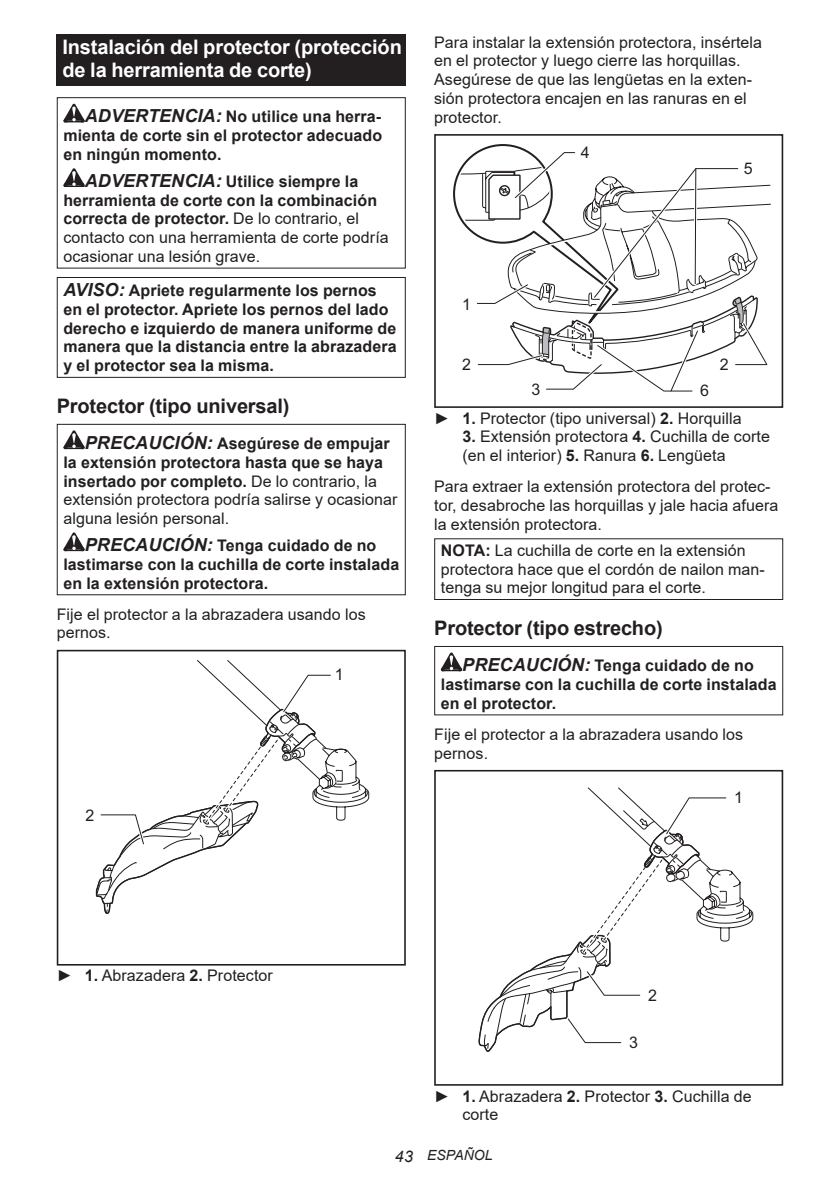
<style>
.page{position:relative;width:840px;height:1191px;background:#fff}
.page>*{position:absolute;margin:0;border:0;box-sizing:border-box;transform-origin:0 0}
.t1{font:700 20px/23.4px "Arial";letter-spacing:-.01em;color:#fff}
.t2{font:700 20px "Arial";letter-spacing:-.01em;color:#231f20}
.t3{font:16px/18.8px "Arial";letter-spacing:.005em;color:#231f20}
.t4{font:700 16px/18.8px "Arial";letter-spacing:.005em;color:#231f20}
.t5{font:italic 14px "Arial";letter-spacing:.005em;color:#231f20}
.s1{font-style:italic;font-size:18px}
.s2{font-weight:700;font-style:italic;font-size:18px}
.s3{font-weight:700}
.s4{font-size:16px}
</style>
<div class="page">
<div style="left:57px;top:34px;width:348px;height:52px;background:#231f20"></div>
<svg style="left:63px;top:104px;width:22px;height:18px"></svg>
<svg style="left:63px;top:168px;width:22px;height:19px"></svg>
<div style="left:57px;top:97px;width:348px;height:172px;border:1px solid #231f20"></div>
<div style="left:57px;top:277px;width:348px;height:101px;border:1px solid #231f20"></div>
<svg style="left:63px;top:430px;width:22px;height:19px"></svg>
<svg style="left:63px;top:532px;width:22px;height:19px"></svg>
<div style="left:57px;top:424px;width:348px;height:171px;border:1px solid #231f20"></div>
<div style="left:57px;top:650px;width:348px;height:315px;border:2px solid #231f20"></div>
<svg style="left:95px;top:660px;width:274px;height:254px"></svg>
<div style="left:434px;top:134px;width:348px;height:274px;border:2px solid #231f20"></div>
<svg style="left:452px;top:144px;width:319px;height:264px"></svg>
<div style="left:434px;top:538px;width:348px;height:62px;border:1px solid #231f20"></div>
<svg style="left:440px;top:652px;width:22px;height:19px"></svg>
<div style="left:434px;top:646px;width:348px;height:69px;border:1px solid #231f20"></div>
<div style="left:434px;top:770px;width:348px;height:315px;border:2px solid #231f20"></div>
<svg style="left:478px;top:787px;width:275px;height:265px"></svg>
<p class="t1" style="left:62px;top:36px;width:341px">Instalación del protector (protección de la herramienta de corte)</p>
<p class="t4" style="left:63px;top:108px;width:320px;text-align:justify;text-indent:21px"><span class="s1">ADVERTENCIA:</span> No utilice una herra&shy;mienta de corte sin el protector adecuado en ningún momento.</p>
<p class="t3" style="left:63px;top:172px;width:327px;text-indent:21px"><span class="s2">ADVERTENCIA:</span> <span class="s3">Utilice siempre la herramienta de corte con la combinación correcta de protector.</span> De lo contrario, el contacto con una herramienta de corte podría ocasionar una lesión grave.</p>
<p class="t4" style="left:63px;top:281px;width:334px"><span class="s1">AVISO:</span> Apriete regularmente los pernos en el protector. Apriete los pernos del lado derecho e izquierdo de manera uniforme de manera que la distancia entre la abrazadera y el protector sea la misma.</p>
<p class="t2" style="left:57px;top:391px;width:234px">Protector (tipo universal)</p>
<p class="t3" style="left:63px;top:434px;width:335px;text-indent:21px"><span class="s2">PRECAUCIÓN:</span> <span class="s3">Asegúrese de empujar la extensión protectora hasta que se haya insertado por completo.</span> De lo contrario, la extensión protectora podría salirse y ocasionar alguna lesión personal.</p>
<p class="t4" style="left:63px;top:536px;width:337px;text-indent:21px"><span class="s1">PRECAUCIÓN:</span> Tenga cuidado de no lastimarse con la cuchilla de corte instalada en la extensión protectora.</p>
<p class="t3" style="left:57px;top:604px;width:310px">Fije el protector a la abrazadera usando los pernos.</p>
<p class="t3" style="left:334px;top:665px;width:10px">1</p>
<p class="t3" style="left:85px;top:806px;width:10px">2</p>
<p class="t3" style="left:434px;top:33px;width:329px">Para instalar la extensión protectora, insértela en el protector y luego cierre las horquillas.<br>Asegúrese de que las lengüetas en la exten&shy;sión protectora encajen en las ranuras en el protector.</p>
<p class="t3" style="left:462px;top:295px;width:10px">1</p>
<p class="t3" style="left:462px;top:355px;width:10px">2</p>
<p class="t3" style="left:580px;top:143px;width:10px">4</p>
<p class="t3" style="left:743px;top:159px;width:10px">5</p>
<p class="t3" style="left:719px;top:355px;width:10px">2</p>
<p class="t3" style="left:531px;top:380px;width:10px">3</p>
<p class="t3" style="left:434px;top:377px;width:309px;line-height:27.2px;text-indent:266px">6<br>► <span class="s3">1.</span> Protector (tipo universal) <span class="s3">2.</span> Horquilla</p>
<p class="t3" style="left:462px;top:427px;width:309px"><span class="s3">3.</span> Extensión protectora <span class="s3">4.</span> Cuchilla de corte (en el interior) <span class="s3">5.</span> Ranura <span class="s3">6.</span> Lengüeta</p>
<p class="t3" style="left:434px;top:477px;width:345px">Para extraer la extensión protectora del protec&shy;tor, desabroche las horquillas y jale hacia afuera la extensión protectora.</p>
<p class="t3" style="left:440px;top:541px;width:325px"><span class="s3">NOTA:</span> La cuchilla de corte en la extensión protectora hace que el cordón de nailon man&shy;tenga su mejor longitud para el corte.</p>
<p class="t2" style="left:434px;top:613px;width:230px">Protector (tipo estrecho)</p>
<p class="t4" style="left:440px;top:656px;width:337px;text-indent:21px"><span class="s1">PRECAUCIÓN:</span> Tenga cuidado de no lastimarse con la cuchilla de corte instalada en el protector.</p>
<p class="t3" style="left:434px;top:724px;width:310px">Fije el protector a la abrazadera usando los pernos.</p>
<p class="t3" style="left:733px;top:788px;width:10px">1</p>
<p class="t3" style="left:57px;top:966px;width:217px">► <span class="s3">1.</span> Abrazadera <span class="s3">2.</span> Protector</p>
<p class="t3" style="left:647px;top:986px;width:10px">2</p>
<p class="t3" style="left:628px;top:1033px;width:10px">3</p>
<p class="t3" style="left:462px;top:1086px;width:291px;text-indent:-28px">► <span class="s3">1.</span> Abrazadera <span class="s3">2.</span> Protector <span class="s3">3.</span> Cuchilla de corte</p>
<p class="t5" style="left:395px;top:1146px;width:99px"><span class="s4">43</span> ESPAÑOL</p>
</div>
